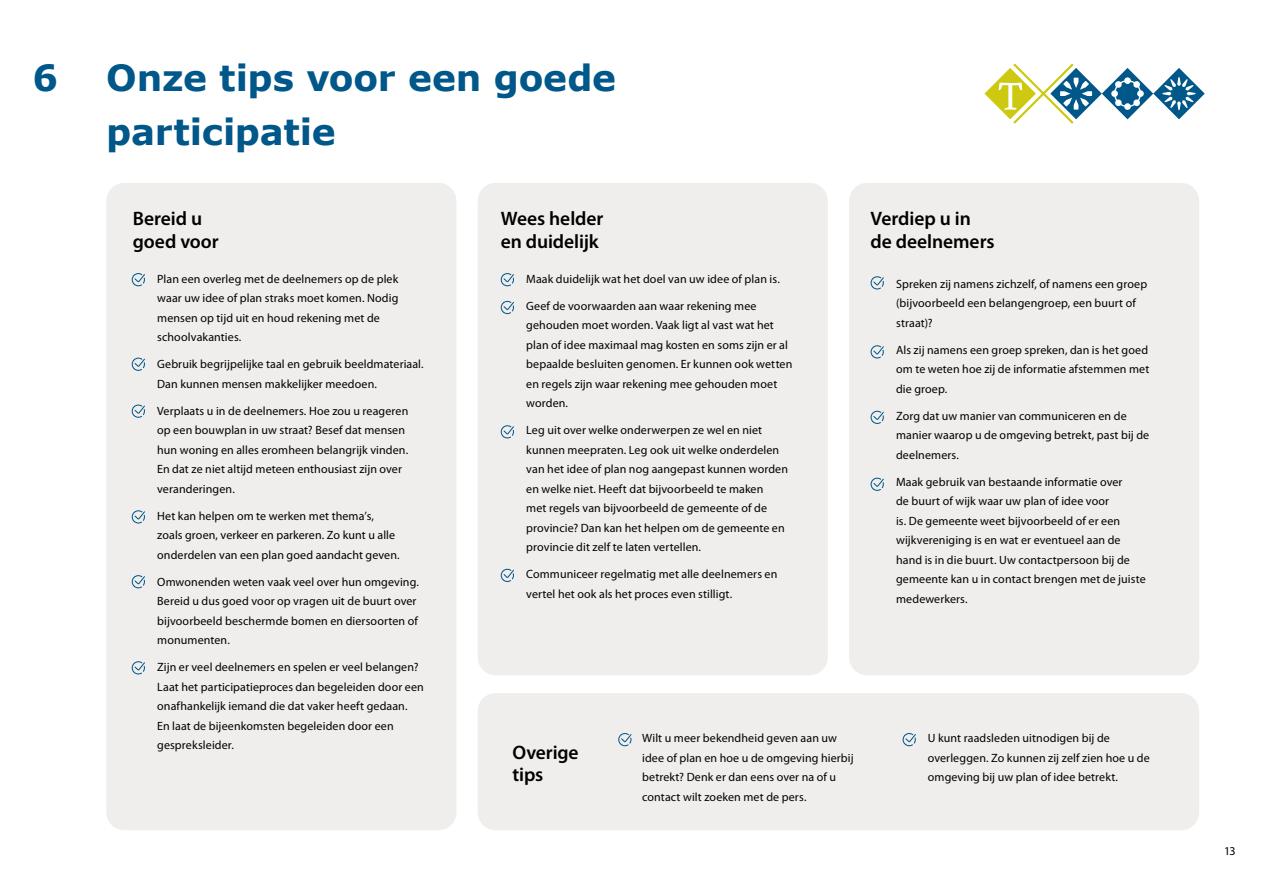
<style>
.page{position:relative;width:1263px;height:893px;background:#fff}
.page>*{position:absolute;margin:0;border:0;box-sizing:border-box;transform-origin:0 0}
.t1{font:700 36px/54px "Verdana";letter-spacing:-.01em;color:#005789}
.t2{font:600 19.5px/22.5px "Myriad Pro";letter-spacing:-.005em;color:#000}
.t3{font:12px/19.5px "Myriad Pro";letter-spacing:.01em;color:#000}
</style>
<div class="page">
<div style="left:106px;top:183px;width:350px;height:647px;background:#f0eeec;border-radius:18px"></div>
<svg style="left:132px;top:273px;width:13px;height:13px"></svg>
<svg style="left:132px;top:358px;width:13px;height:13px"></svg>
<svg style="left:132px;top:405px;width:13px;height:13px"></svg>
<svg style="left:132px;top:510px;width:13px;height:13px"></svg>
<div style="left:478px;top:183px;width:350px;height:492px;background:#f0eeec;border-radius:18px"></div>
<div style="left:478px;top:693px;width:721px;height:137px;background:#f0eeec;border-radius:18px"></div>
<div style="left:849px;top:183px;width:350px;height:492px;background:#f0eeec;border-radius:18px"></div>
<svg style="left:501px;top:273px;width:13px;height:13px"></svg>
<svg style="left:501px;top:425px;width:13px;height:13px"></svg>
<svg style="left:501px;top:569px;width:13px;height:13px"></svg>
<svg style="left:870px;top:276px;width:14px;height:13px"></svg>
<svg style="left:870px;top:345px;width:14px;height:13px"></svg>
<svg style="left:870px;top:411px;width:14px;height:13px"></svg>
<svg style="left:870px;top:478px;width:14px;height:13px"></svg>
<svg style="left:132px;top:575px;width:13px;height:13px"></svg>
<svg style="left:132px;top:661px;width:13px;height:13px"></svg>
<svg style="left:501px;top:301px;width:13px;height:13px"></svg>
<svg style="left:618px;top:733px;width:13px;height:13px"></svg>
<svg style="left:902px;top:733px;width:14px;height:13px"></svg>
<svg style="left:984px;top:64px;width:221px;height:60px"></svg>
<h1 class="t1" style="left:33px;top:52px;width:27px">6</h1>
<h1 class="t1" style="left:106px;top:52px;width:511px">Onze tips voor een goede participatie</h1>
<h2 class="t2" style="left:133px;top:207px;width:87px">Bereid u goed voor</h2>
<h2 class="t2" style="left:501px;top:207px;width:104px">Wees helder en duidelijk</h2>
<h2 class="t2" style="left:870px;top:207px;width:126px">Verdiep u in de deelnemers</h2>
<p class="t3" style="left:157px;top:269px;width:243px">Plan een overleg met de deelnemers op de plek waar uw idee of plan straks moet komen. Nodig mensen op tijd uit en houd rekening met de schoolvakanties.</p>
<p class="t3" style="left:157px;top:354px;width:268px">Gebruik begrijpelijke taal en gebruik beeldmateriaal.<br>Dan kunnen mensen makkelijker meedoen.</p>
<p class="t3" style="left:157px;top:401px;width:253px">Verplaats u in de deelnemers. Hoe zou u reageren op een bouwplan in uw straat? Besef dat mensen hun woning en alles eromheen belangrijk vinden.<br>En dat ze niet altijd meteen enthousiast zijn over veranderingen.</p>
<p class="t3" style="left:157px;top:506px;width:244px">Het kan helpen om te werken met thema’s, zoals groen, verkeer en parkeren. Zo kunt u alle onderdelen van een plan goed aandacht geven.</p>
<p class="t3" style="left:157px;top:572px;width:263px">Omwonenden weten vaak veel over hun omgeving.<br>Bereid u dus goed voor op vragen uit de buurt over bijvoorbeeld beschermde bomen en diersoorten of monumenten.</p>
<p class="t3" style="left:157px;top:657px;width:268px">Zijn er veel deelnemers en spelen er veel belangen?<br>Laat het participatieproces dan begeleiden door een onafhankelijk iemand die dat vaker heeft gedaan.<br>En laat de bijeenkomsten begeleiden door een gespreksleider.</p>
<p class="t3" style="left:526px;top:269px;width:255px">Maak duidelijk wat het doel van uw idee of plan is.</p>
<p class="t3" style="left:526px;top:296px;width:268px">Geef de voorwaarden aan waar rekening mee gehouden moet worden. Vaak ligt al vast wat het plan of idee maximaal mag kosten en soms zijn er al bepaalde besluiten genomen. Er kunnen ook wetten en regels zijn waar rekening mee gehouden moet worden.</p>
<p class="t3" style="left:526px;top:420px;width:263px">Leg uit over welke onderwerpen ze wel en niet kunnen meepraten. Leg ook uit welke onderdelen van het idee of plan nog aangepast kunnen worden en welke niet. Heeft dat bijvoorbeeld te maken<br>met regels van bijvoorbeeld de gemeente of de provincie? Dan kan het helpen om de gemeente en provincie dit zelf te laten vertellen.</p>
<p class="t3" style="left:526px;top:564px;width:253px">Communiceer regelmatig met alle deelnemers en vertel het ook als het proces even stilligt.</p>
<p class="t3" style="left:896px;top:274px;width:253px">Spreken zij namens zichzelf, of namens een groep (bijvoorbeeld een belangengroep, een buurt of straat)?</p>
<p class="t3" style="left:896px;top:340px;width:255px;text-align:justify">Als zij namens een groep spreken, dan is het goed om te weten hoe zij de informatie afstemmen met die groep.</p>
<p class="t3" style="left:896px;top:406px;width:255px">Zorg dat uw manier van communiceren en de manier waarop u de omgeving betrekt, past bij de deelnemers.</p>
<p class="t3" style="left:896px;top:472px;width:251px">Maak gebruik van bestaande informatie over<br>de buurt of wijk waar uw plan of idee voor<br>is. De gemeente weet bijvoorbeeld of er een wijkvereniging is en wat er eventueel aan de hand is in die buurt. Uw contactpersoon bij de gemeente kan u in contact brengen met de juiste medewerkers.</p>
<h2 class="t2" style="left:512px;top:740px;width:68px">Overige tips</h2>
<p class="t3" style="left:642px;top:728px;width:213px">Wilt u meer bekendheid geven aan uw idee of plan en hoe u de omgeving hierbij betrekt? Denk er dan eens over na of u contact wilt zoeken met de pers.</p>
<p class="t3" style="left:928px;top:728px;width:224px">U kunt raadsleden uitnodigen bij de overleggen. Zo kunnen zij zelf zien hoe u de omgeving bij uw plan of idee betrekt.</p>
<p class="t3" style="left:1224px;top:841px;width:13px">13</p>
</div>
